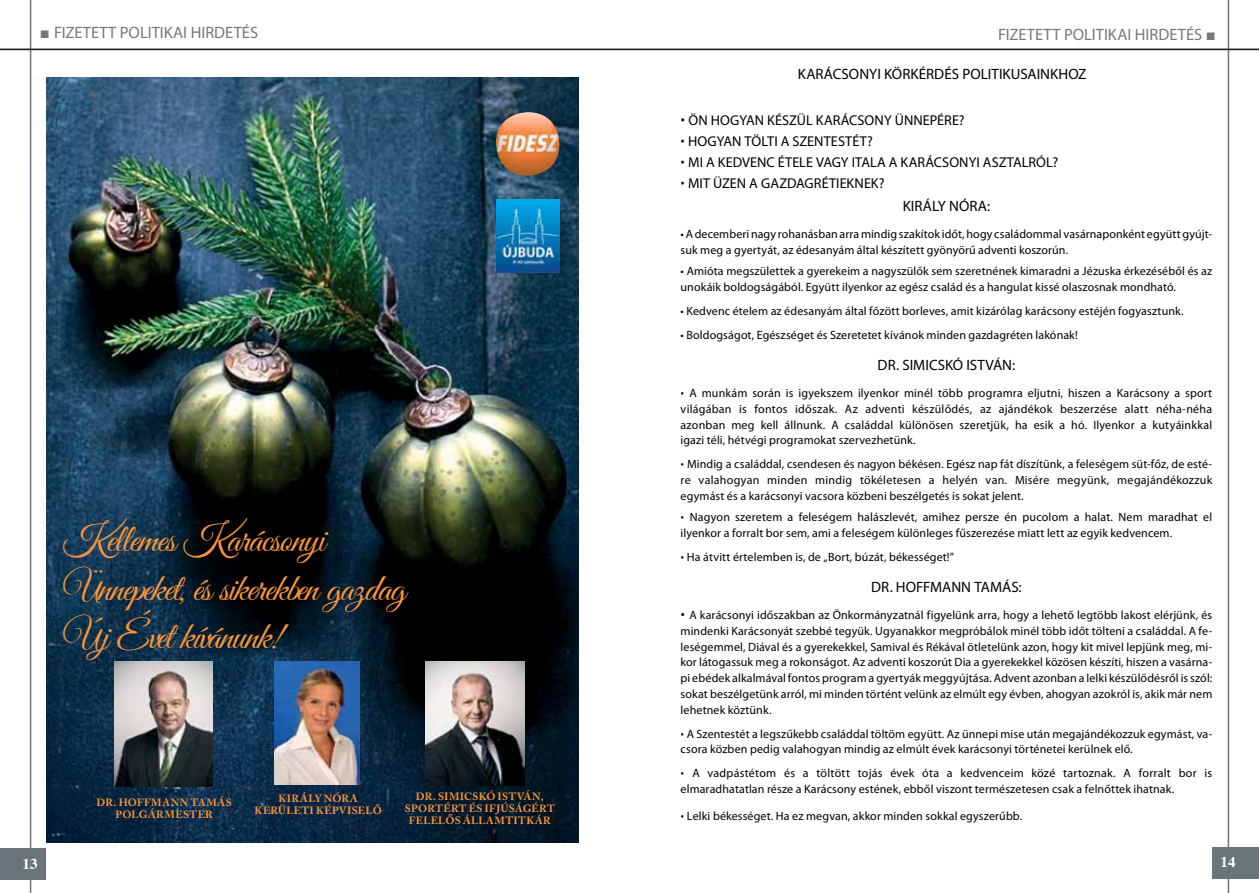
<style>
.page{position:relative;width:1259px;height:893px;background:#fff}
.page>*{position:absolute;margin:0;border:0;box-sizing:border-box;transform-origin:0 0}
.t1{font:39px/48px "Good Vibrations Script";letter-spacing:-.025em;color:#fb953a}
.t2{font:16.5px "Myriad Pro";color:#77787b}
.t3{font:15px "Myriad Pro";letter-spacing:.005em;color:#000}
.t4{font:700 15px "Times";color:#fff}
.t5{font:14.25px "Myriad Pro";letter-spacing:.005em;color:#000}
.t6{font:12px/15.8px "Myriad Pro";letter-spacing:.01em;color:#000}
.t7{font:700 10.5px/12px "Adobe Caslon Pro";letter-spacing:.035em;color:#fb953a;text-align:center}
.s1{font-family:"Times New Roman"}
.s2{font-family:"Pluto Cond";font-size:15px}
.s3{font-family:"Pluto Cond"}
</style>
<div class="page">
<hr style="left:30px;top:0;width:1px;height:893px;background:#6a747b">
<div style="left:0;top:848px;width:46px;height:32px;background:#6a747b"></div>
<hr style="left:1227px;top:0;width:2px;height:893px;background:#6a747b">
<hr style="left:0;top:49px;width:1259px;height:1px;background:#000">
<div style="left:1212px;top:847px;width:47px;height:32px;background:#6a747b"></div>
<img style="left:46px;top:77px;width:532px;height:765px">
<img style="left:114px;top:662px;width:98px;height:125px">
<img style="left:274px;top:662px;width:85px;height:122px">
<img style="left:426px;top:662px;width:98px;height:123px">
<img style="left:496px;top:199px;width:63px;height:73px">
<img style="left:496px;top:112px;width:63px;height:64px">
<h2 class="t2" style="left:40px;top:22px;width:44px"><span class="s1">■</span> Fizetett</h2>
<h2 class="t2" style="left:120px;top:22px;width:138px">politi kai Hirdetés</h2>
<h2 class="t2" style="left:998px;top:24px;width:30px">Fizetett</h2>
<h2 class="t2" style="left:1064px;top:24px;width:153px">politi kai Hirdetés <span class="s1">■</span></h2>
<p class="t3" style="left:798px;top:65px;width:231px">Karácsonyi Körkérdés Politi kusain</p>
<p class="t3" style="left:1050px;top:65px;width:38px">khoz</p>
<h1 class="t1" style="left:63px;top:516px;width:344px">Kellemes Karácsonyi<br>Ünnepeket, és sikerekben gazdag<br>Új Évet kívánunk!</h1>
<p class="t7" style="left:96px;top:797px;width:136px">DR. HOFFMANN TAMÁS<br>POLGÁRMESTER</p>
<p class="t7" style="left:255px;top:792px;width:129px">KIRÁLY NÓRA<br>KERÜLETI KÉPVISELŐ</p>
<p class="t7" style="left:405px;top:790px;width:151px">DR. SIMICSKÓ ISTVÁN,<br>SPORTÉRT ÉS IFJÚSÁGÉRT<br>FELELŐS ÁLLAMTITKÁR</p>
<p class="t5" style="left:680px;top:111px;width:233px"><span class="s2">•</span> Ön Hogyan készül karácsony ünnep</p>
<p class="t5" style="left:937px;top:111px;width:29px">ére?</p>
<p class="t5" style="left:680px;top:132px;width:135px"><span class="s3">•</span> Hogyan tölti a szentest</p>
<p class="t5" style="left:852px;top:132px;width:22px">ét?</p>
<p class="t5" style="left:680px;top:153px;width:379px"><span class="s3">•</span> Mi a kedven c étele vagy itala a karácsonyi asztalró l?</p>
<p class="t5" style="left:680px;top:174px;width:205px"><span class="s3">•</span> Mit üzen a gazdagrétieknek?</p>
<p class="t3" style="left:902px;top:197px;width:67px">Király Nóra</p>
<p class="t3" style="left:987px;top:197px;width:5px">:</p>
<p class="t6" style="left:680px;top:226px;width:533px">• A decemberi nagy rohanásban arra mindig szakítok időt, hogy családommal vasárnaponként együtt gyújt&shy;suk meg a gyertyát, az édesanyám által készített gyönyörű adventi koszorún.</p>
<p class="t6" style="left:680px;top:263px;width:533px">• Amióta megszülettek a gyerekeim a nagyszülők sem szeretnének kimaradni a Jézuska érkezéséből és az unokáik boldogságából. Együtt ilyenkor az egész család és a hangulat kissé olaszosnak mondható.</p>
<p class="t6" style="left:680px;top:303px;width:504px">• Kedvenc ételem az édesanyám által főzött borleves, amit kizárólag karácsony estéjén fogyasztunk.</p>
<p class="t6" style="left:680px;top:327px;width:399px">• Boldogságot, Egészséget és Szeretetet kívánok minden gazdagréten lakónak!</p>
<p class="t3" style="left:877px;top:356px;width:139px">Dr. Simicskó István:</p>
<p class="t6" style="left:680px;top:385px;width:533px;text-align:justify"><span class="s3">•</span> A munkám során is igyekszem ilyenkor minél több programra eljutni, hiszen a Karácsony a sport világában is fontos időszak. Az adventi készülődés, az ajándékok beszerzése alatt néha-néha azonban meg kell állnunk. A családdal különösen szeretjük, ha esik a hó. Ilyenkor a kutyáinkkal igazi téli, hétvégi programokat szervezhetünk.</p>
<p class="t6" style="left:680px;top:456px;width:533px;text-align:justify"><span class="s3">•</span> Mindig a családdal, csendesen és nagyon békésen. Egész nap fát díszítünk, a feleségem süt-főz, de esté&shy;re valahogyan minden mindig tökéletesen a helyén van. Misére megyünk, megajándékozzuk egymást és a karácsonyi vacsora közbeni beszélgetés is sokat jelent.</p>
<p class="t6" style="left:680px;top:509px;width:533px"><span class="s3">•</span> Nagyon szeretem a feleségem halászlevét, amihez persze én pucolom a halat. Nem maradhat el ilyenkor a forralt bor sem, ami a feleségem különleges fűszerezése miatt lett az egyik kedvencem.</p>
<p class="t6" style="left:680px;top:548px;width:275px"><span class="s3">•</span> Ha átvitt értelemben is, de „Bort, búzát, békességet!”</p>
<p class="t3" style="left:871px;top:578px;width:55px">Dr. Hoffmann</p>
<p class="t3" style="left:974px;top:578px;width:49px">Tamás:</p>
<p class="t6" style="left:680px;top:607px;width:533px;text-align:justify"><span class="s2">•</span> A karácsonyi időszakban az Önkormányzatnál figyelünk arra, hogy a lehető legtöbb lakost elérjünk, és mindenki Karácsonyát szebbé tegyük. Ugyanakkor megpróbálok minél több időt tölteni a családdal. A fe&shy;leségemmel, Diával és a gyerekekkel, Samival és Rékával ötletelünk azon, hogy kit mivel lepjünk meg, mi&shy;kor látogassuk meg a rokonságot. Az adventi koszorút Dia a gyerekekkel közösen készíti, hiszen a vasárna&shy;pi ebédek alkalmával fontos program a gyertyák meggyújtása. Advent azonban a lelki készülődésről is szól: sokat beszélgetünk arról, mi minden történt velünk az elmúlt egy évben, ahogyan azokról is, akik már nem lehetnek köztünk.</p>
<p class="t6" style="left:680px;top:725px;width:533px"><span class="s3">•</span> A Szentestét a legszűkebb családdal töltöm együtt. Az ünnepi mise után megajándékozzuk egymást, va&shy;csora közben pedig valahogyan mindig az elmúlt évek karácsonyi történetei kerülnek elő.</p>
<p class="t6" style="left:680px;top:765px;width:533px"><span class="s3">•</span> A vadpástétom és a töltött tojás évek óta a kedvenceim közé tartoznak. A forralt bor is elmaradhatatlan része a Karácsony estének, ebből viszont természetesen csak a felnőttek ihatnak.</p>
<p class="t6" style="left:680px;top:808px;width:343px"><span class="s3">•</span> Lelki békességet. Ha ez megvan, akkor minden sokkal egyszerűbb.</p>
<p class="t4" style="left:23px;top:849px;width:16px">13</p>
<p class="t4" style="left:1220px;top:848px;width:16px">14</p>
</div>
